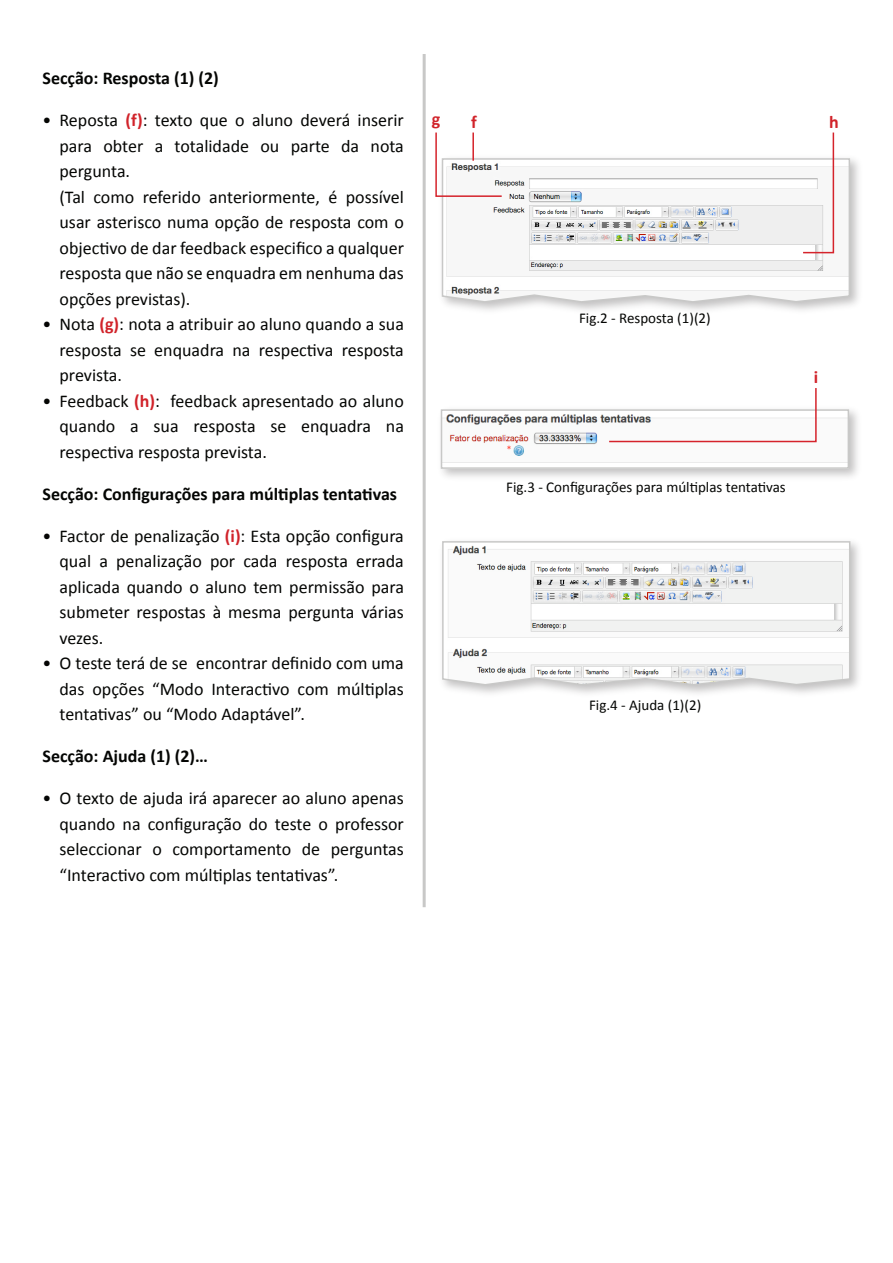
<style>
.page{position:relative;width:893px;height:1263px;background:#fff}
.page>*{position:absolute;margin:0;border:0;box-sizing:border-box;transform-origin:0 0}
.t1{font:18px/25.5px "Calibri";color:#040503;text-align:justify}
.t2{font:700 18px "Calibri";color:#040503}
.t3{font:700 18px "Calibri";color:#d1232a}
.t4{font:15px "Calibri";color:#040503}
.s1{font-weight:700;color:#d1232a}
</style>
<div class="page">
<hr style="left:423px;top:54px;width:3px;height:853px;background:#c8c8c7">
<div style="left:437px;top:153px;width:427px;height:162px;background:#231f20;opacity:.28"></div>
<svg style="left:441px;top:157px;width:410px;height:146px"></svg>
<svg style="left:435px;top:132px;width:68px;height:66px"></svg>
<svg style="left:802px;top:132px;width:33px;height:122px"></svg>
<div style="left:437px;top:536px;width:427px;height:162px;background:#231f20;opacity:.28"></div>
<svg style="left:441px;top:540px;width:410px;height:146px"></svg>
<div style="left:436px;top:405px;width:427px;height:77px;background:#231f20;opacity:.28"></div>
<img style="left:444px;top:412px;width:402px;height:54px">
<div style="left:441px;top:409px;width:408px;height:60px;border:2px solid #c8c8c7"></div>
<svg style="left:608px;top:388px;width:209px;height:55px"></svg>
<p class="t2" style="left:43px;top:67px;width:178px">Secção: Resposta (1) (2)</p>
<p class="t1" style="left:60px;top:106px;width:346px;text-indent:-17px">• Reposta <span class="s1">(f)</span>: texto que o aluno deverá inserir para obter a totalidade ou parte da nota pergunta.</p>
<p class="t1" style="left:60px;top:183px;width:346px">(Tal como referido anteriormente, é possível usar asterisco numa opção de resposta com o objectivo de dar feedback especifico a qualquer resposta que não se enquadra em nenhuma das opções previstas).</p>
<p class="t1" style="left:60px;top:310px;width:346px;text-indent:-17px">• Nota <span class="s1">(g)</span>: nota a atribuir ao aluno quando a sua resposta se enquadra na respectiva resposta prevista.</p>
<p class="t1" style="left:60px;top:387px;width:346px;text-indent:-17px">• Feedback <span class="s1">(h)</span>: feedback apresentado ao aluno quando a sua resposta se enquadra na respectiva resposta prevista.</p>
<p class="t2" style="left:43px;top:482px;width:356px">Secção: Configurações para múltiplas tentativas</p>
<p class="t1" style="left:60px;top:522px;width:346px;text-indent:-17px">• Factor de penalização <span class="s1">(i)</span>: Esta opção configura qual a penalização por cada resposta errada aplicada quando o aluno tem permissão para submeter respostas à mesma pergunta várias vezes.</p>
<p class="t1" style="left:60px;top:649px;width:346px;text-indent:-17px">• O teste terá de se encontrar definido com uma das opções “Modo Interactivo com múltiplas tentativas” ou “Modo Adaptável”.</p>
<p class="t2" style="left:43px;top:745px;width:167px">Secção: Ajuda (1) (2)…</p>
<p class="t1" style="left:60px;top:784px;width:346px;text-indent:-17px">• O texto de ajuda irá aparecer ao aluno apenas quando na configuração do teste o professor seleccionar o comportamento de perguntas “Interactivo com múltiplas tentativas”.</p>
<p class="t3" style="left:432px;top:108px;width:10px">g</p>
<p class="t3" style="left:471px;top:110px;width:7px">f</p>
<p class="t3" style="left:829px;top:110px;width:11px">h</p>
<p class="t4" style="left:579px;top:308px;width:133px">Fig.2 - Resposta (1)(2)</p>
<p class="t3" style="left:814px;top:366px;width:6px">i</p>
<p class="t4" style="left:506px;top:478px;width:281px">Fig.3 - Configurações para múltiplas tentativas</p>
<p class="t4" style="left:589px;top:695px;width:114px">Fig.4 - Ajuda (1)(2)</p>
</div>
